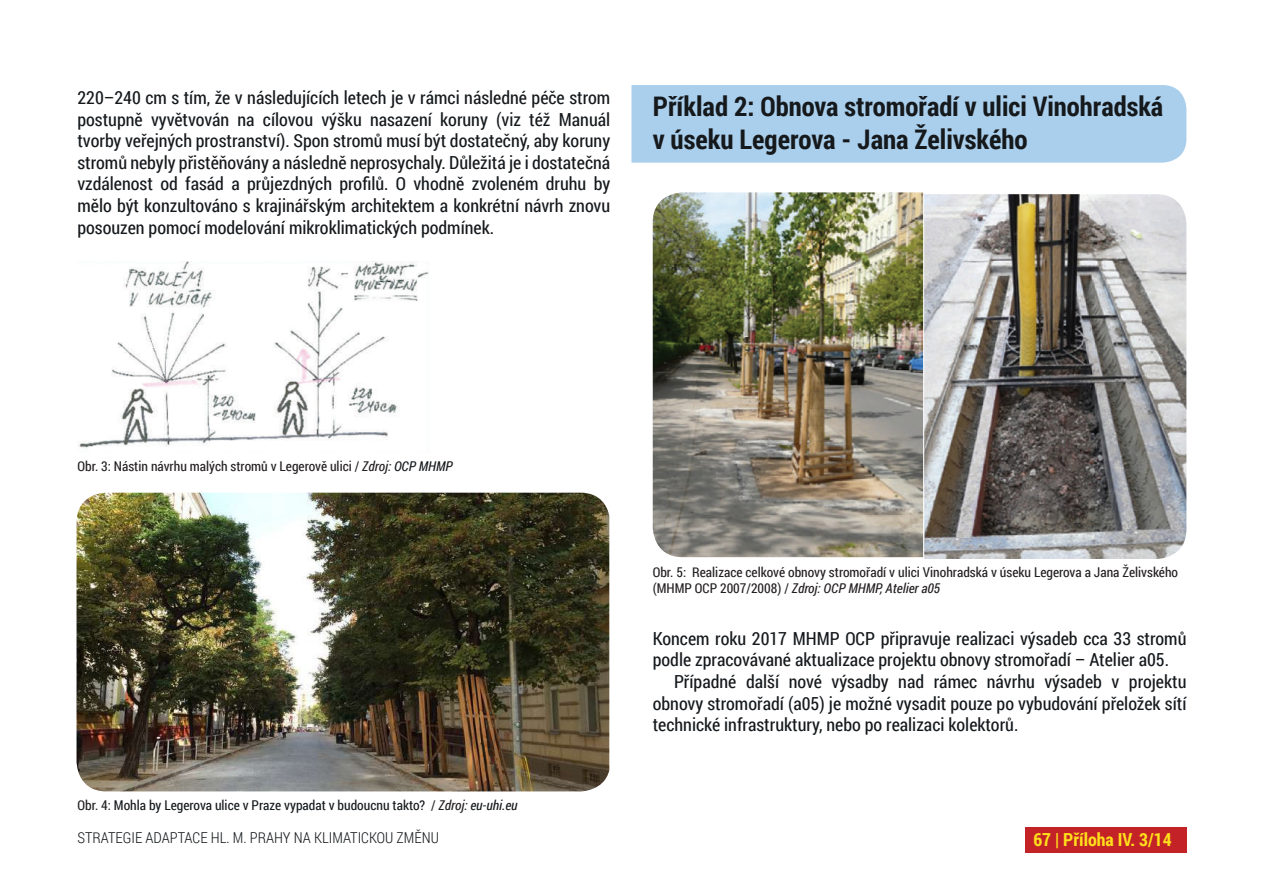
<style>
.page{position:relative;width:1263px;height:893px;background:#fff}
.page>*{position:absolute;margin:0;border:0;box-sizing:border-box;transform-origin:0 0}
.t1{font:700 27px/32.4px "Roboto Condensed";color:#15191c}
.t2{font:18px/21.6px "Roboto Condensed";color:#15191c;text-align:justify}
.t3{font:700 18px "Roboto Condensed";color:#ffdf1b}
.t4{font:300 15px "Roboto Condensed";color:#15191c}
.t5{font:13.5px/16.2px "Roboto Condensed";color:#231f20}
.t6{font:13.5px "Roboto Condensed";color:#15191c}
.s1{font-style:italic}
.s2{font-style:italic;color:#15191c}
.s3{color:#231f20}
.s4{font-style:italic;color:#231f20}
</style>
<div class="page">
<div style="left:1025px;top:827px;width:161px;height:26px;background:#c32327"></div>
<img style="left:77px;top:262px;width:352px;height:186px">
<img style="left:77px;top:493px;width:532px;height:298px">
<div style="left:631px;top:85px;width:555px;height:78px;background:#aacfed"></div>
<img style="left:653px;top:192px;width:270px;height:365px">
<img style="left:924px;top:194px;width:262px;height:365px">
<p class="t2" style="left:77px;top:86px;width:534px">220–240 cm s tím, že v následujících letech je v rámci následné péče strom postupně vyvětvován na cílovou výšku nasazení koruny (viz též Manuál tvorby veřejných prostranství). Spon stromů musí být dostatečný, aby koruny stromů nebyly přistěňovány a následně neprosychaly. Důležitá je i dostatečná vzdálenost od fasád a průjezdných profilů. O vhodně zvoleném druhu by mělo být konzultováno s krajinářským architektem a konkrétní návrh znovu posouzen pomocí modelování mikroklimatických podmínek.</p>
<h1 class="t1" style="left:653px;top:89px;width:512px">Příklad 2: Obnova stromořadí v ulici Vinohradská v úseku Legerova - Jana Želivského</h1>
<p class="t5" style="left:77px;top:457px;width:377px">Obr. 3: Nástin návrhu malých stromů v Legerově ulici / <span class="s1">Zdroj:</span> <span class="s2">OCP MHMP</span></p>
<p class="t6" style="left:77px;top:796px;width:442px"><span class="s3">Obr. 4:</span> Mohla by Legerova ulice v Praze vypadat v budoucnu takto? <span class="s3">/</span> <span class="s4">Zdroj:</span> <span class="s1">eu-uhi.eu</span></p>
<p class="t5" style="left:653px;top:564px;width:527px">Obr. 5: Realizace celkové obnovy stromořadí v ulici Vinohradská v úseku Legerova a Jana Želivského (MHMP OCP 2007/2008) / <span class="s1">Zdroj: OCP MHMP, Atelier a05</span></p>
<p class="t2" style="left:653px;top:627px;width:535px">Koncem roku 2017 MHMP OCP připravuje realizaci výsadeb cca 33 stromů</p>
<p class="t2" style="left:653px;top:648px;width:518px">podle zpracovávané aktualizace projektu obnovy stromořadí – Atelier a05.</p>
<p class="t2" style="left:674px;top:670px;width:514px">Případné další nové výsadby nad rámec návrhu výsadeb v projektu</p>
<p class="t2" style="left:653px;top:692px;width:535px">obnovy stromořadí (a05) je možné vysadit pouze po vybudování přeložek sítí</p>
<p class="t2" style="left:653px;top:713px;width:367px">technické infrastruktury, nebo po realizaci kolektorů.</p>
<p class="t4" style="left:77px;top:827px;width:363px">STRATEGIE ADAPTACE HL. M. PRAHY NA KLIMATICKOU ZMĚNU</p>
<p class="t3" style="left:1033px;top:827px;width:140px">67 | Příloha IV. 3/14</p>
</div>
